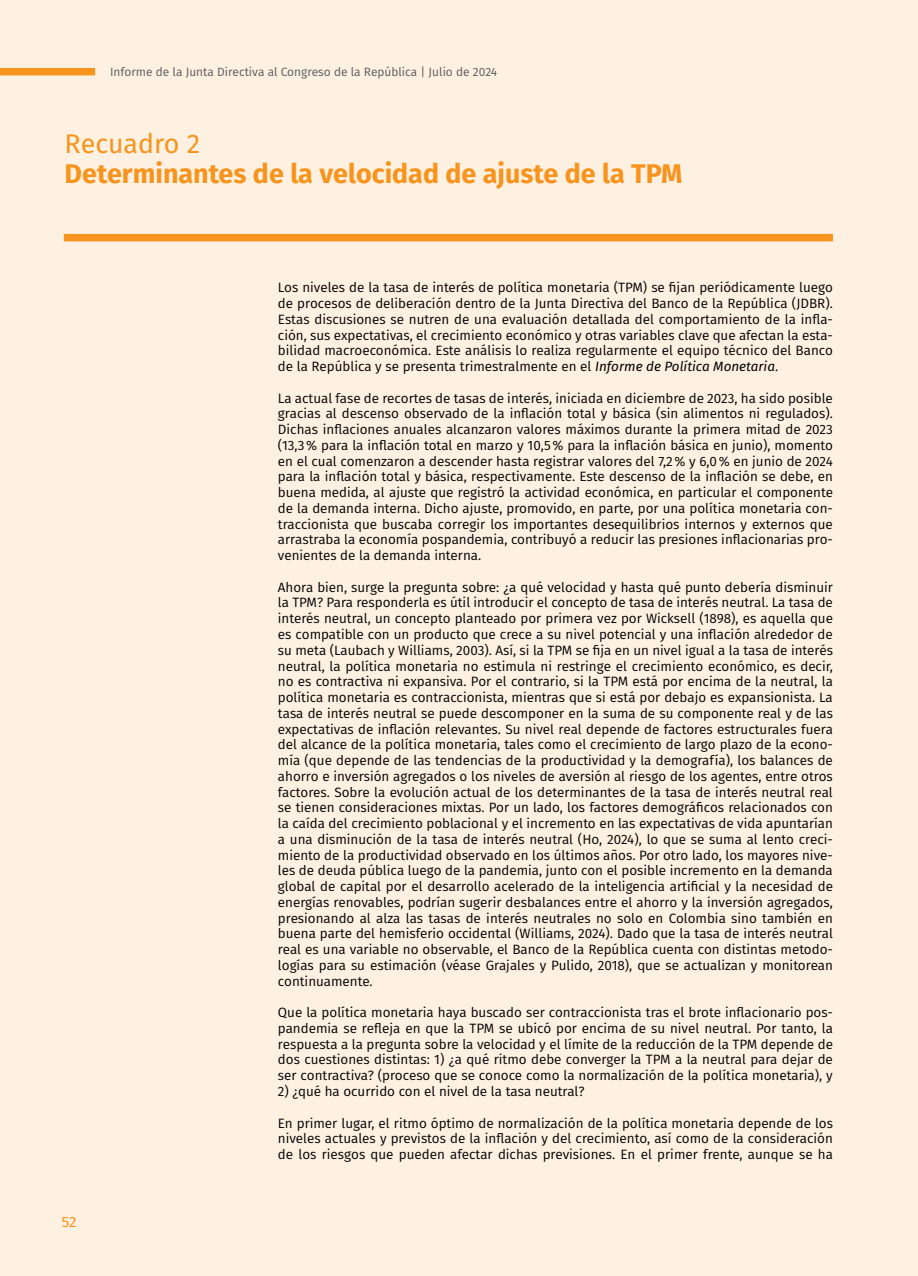
<style>
.page{position:relative;width:918px;height:1276px;background:#fff1e2}
.page>*{position:absolute;margin:0;border:0;box-sizing:border-box;transform-origin:0 0}
.t1{font:700 27px "Fira Sans";color:#f7941e}
.t2{font:27px "Fira Sans";color:#f7941e}
.t3{font:15px "Fira Sans";color:#f7941e}
.t4{font:13.5px/15.8px "Fira Sans";color:#000;text-align:justify}
.t5{font:12px "Fira Sans";color:#58595b}
.s1{font-style:italic}
</style>
<div class="page">
<div style="left:64px;top:234px;width:769px;height:7px;background:#f7941e"></div>
<div style="left:0;top:68px;width:95px;height:7px;background:#f7941e"></div>
<p class="t5" style="left:110px;top:63px;width:389px">Informe de la Junta Directiva al Congreso de la República | Julio de 2024</p>
<h1 class="t2" style="left:65px;top:123px;width:137px">Recuadro 2</h1>
<h1 class="t1" style="left:65px;top:150px;width:619px">Determinantes de la velocidad de ajuste de la TPM</h1>
<p class="t3" style="left:62px;top:1210px;width:16px">52</p>
<p class="t4" style="left:278px;top:279px;width:557px">Los niveles de la tasa de interés de política monetaria (TPM) se fjan periódicamente luego de procesos de deliberación dentro de la Junta Directiva del Banco de la República (JDBR).<br>Estas discusiones se nutren de una evaluación detallada del comportamiento de la infa&shy;ción, sus expectativas, el crecimiento económico y otras variables clave que afectan la esta&shy;bilidad macroeconómica. Este análisis lo realiza regularmente el equipo técnico del Banco de la República y se presenta trimestralmente en el <span class="s1">Informe de Política Monetaria</span>.</p>
<p class="t4" style="left:278px;top:390px;width:557px">La actual fase de recortes de tasas de interés, iniciada en diciembre de 2023, ha sido posible gracias al descenso observado de la infación total y básica (sin alimentos ni regulados).<br>Dichas infaciones anuales alcanzaron valores máximos durante la primera mitad de 2023 (13,3% para la infación total en marzo y 10,5% para la infación básica en junio), momento en el cual comenzaron a descender hasta registrar valores del 7,2% y 6,0% en junio de 2024 para la infación total y básica, respectivamente. Este descenso de la infación se debe, en buena medida, al ajuste que registró la actividad económica, en particular el componente de la demanda interna. Dicho ajuste, promovido, en parte, por una política monetaria con&shy;traccionista que buscaba corregir los importantes desequilibrios internos y externos que arrastraba la economía pospandemia, contribuyó a reducir las presiones infacionarias pro&shy;venientes de la demanda interna.</p>
<p class="t4" style="left:278px;top:579px;width:557px">Ahora bien, surge la pregunta sobre: ¿a qué velocidad y hasta qué punto debería disminuir la TPM? Para responderla es útil introducir el concepto de tasa de interés neutral. La tasa de interés neutral, un concepto planteado por primera vez por Wicksell (1898), es aquella que es compatible con un producto que crece a su nivel potencial y una infación alrededor de su meta (Laubach y Williams, 2003). Así, si la TPM se fja en un nivel igual a la tasa de interés neutral, la política monetaria no estimula ni restringe el crecimiento económico, es decir, no es contractiva ni expansiva. Por el contrario, si la TPM está por encima de la neutral, la política monetaria es contraccionista, mientras que si está por debajo es expansionista. La tasa de interés neutral se puede descomponer en la suma de su componente real y de las expectativas de infación relevantes. Su nivel real depende de factores estructurales fuera del alcance de la política monetaria, tales como el crecimiento de largo plazo de la econo&shy;mía (que depende de las tendencias de la productividad y la demografía), los balances de ahorro e inversión agregados o los niveles de aversión al riesgo de los agentes, entre otros factores. Sobre la evolución actual de los determinantes de la tasa de interés neutral real se tienen consideraciones mixtas. Por un lado, los factores demográfcos relacionados con la caída del crecimiento poblacional y el incremento en las expectativas de vida apuntarían a una disminución de la tasa de interés neutral (Ho, 2024), lo que se suma al lento creci&shy;miento de la productividad observado en los últimos años. Por otro lado, los mayores nive&shy;les de deuda pública luego de la pandemia, junto con el posible incremento en la demanda global de capital por el desarrollo acelerado de la inteligencia artifcial y la necesidad de energías renovables, podrían sugerir desbalances entre el ahorro y la inversión agregados, presionando al alza las tasas de interés neutrales no solo en Colombia sino también en buena parte del hemisferio occidental (Williams, 2024). Dado que la tasa de interés neutral real es una variable no observable, el Banco de la República cuenta con distintas metodo&shy;logías para su estimación (véase Grajales y Pulido, 2018), que se actualizan y monitorean continuamente.</p>
<p class="t4" style="left:278px;top:1004px;width:557px">Que la política monetaria haya buscado ser contraccionista tras el brote infacionario pos&shy;pandemia se refeja en que la TPM se ubicó por encima de su nivel neutral. Por tanto, la respuesta a la pregunta sobre la velocidad y el límite de la reducción de la TPM depende de dos cuestiones distintas: 1) ¿a qué ritmo debe converger la TPM a la neutral para dejar de ser contractiva? (proceso que se conoce como la normalización de la política monetaria), y</p>
<p class="t4" style="left:278px;top:1083px;width:308px">2) ¿qué ha ocurrido con el nivel de la tasa neutral?</p>
<p class="t4" style="left:278px;top:1114px;width:557px">En primer lugar, el ritmo óptimo de normalización de la política monetaria depende de los niveles actuales y previstos de la infación y del crecimiento, así como de la consideración de los riesgos que pueden afectar dichas previsiones. En el primer frente, aunque se ha</p>
</div>
